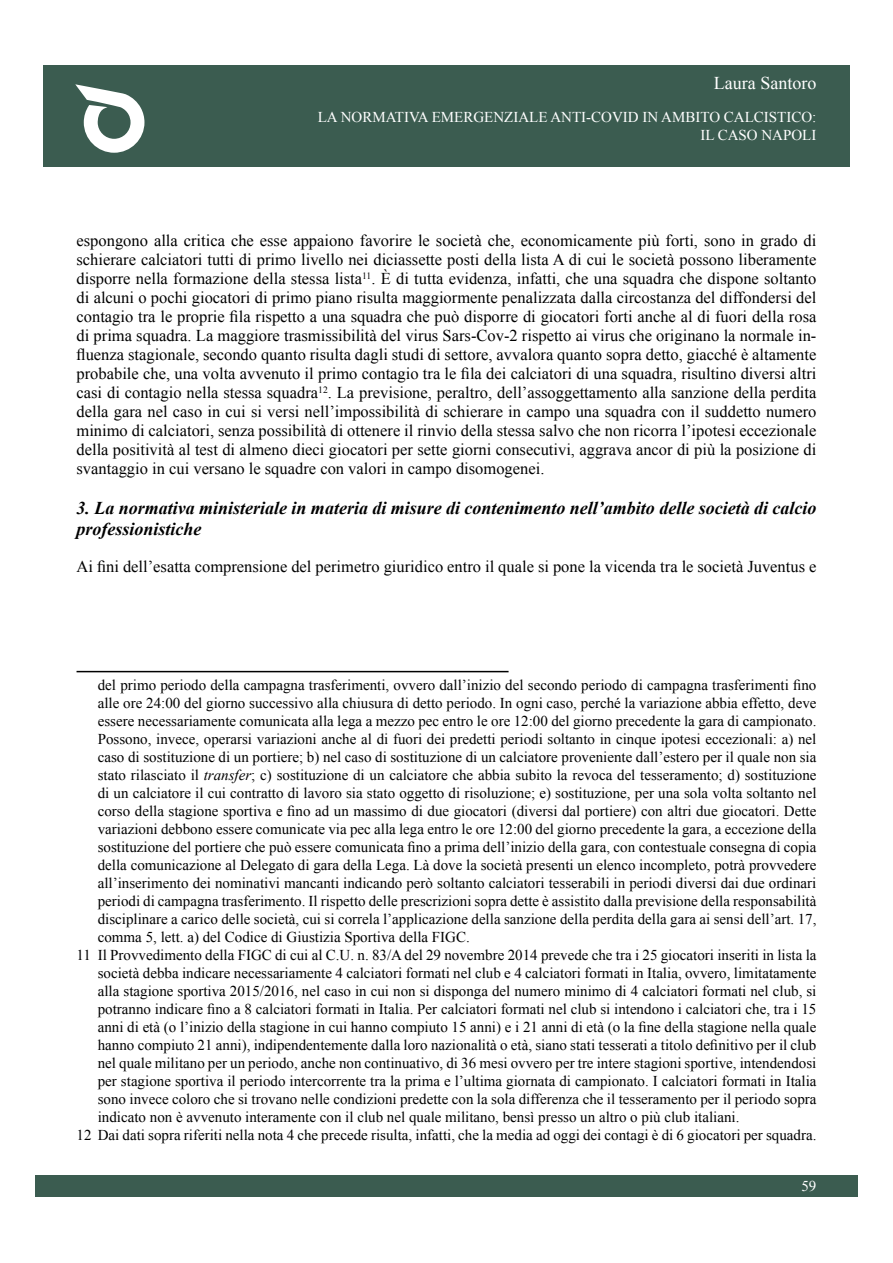
<style>
.page{position:relative;width:893px;height:1263px;background:#fff}
.page>*{position:absolute;margin:0;border:0;box-sizing:border-box;transform-origin:0 0}
.t1{font:italic 700 18px/20.7px "Times New Roman";color:#000}
.t2{font:18px "Times New Roman";color:#fff}
.t3{font:16.5px/18.9px "Times New Roman";color:#000;text-align:justify}
.t4{font:15px "Times New Roman";color:#000}
.t5{font:15px/18px "Times New Roman";color:#fff;text-align:right}
.s1{font-style:italic}
</style>
<div class="page">
<div style="left:43px;top:65px;width:807px;height:102px;background:#3b5c50"></div>
<div style="left:35px;top:1175px;width:823px;height:22px;background:#3b5c50"></div>
<svg style="left:75px;top:84px;width:69px;height:69px"></svg>
<hr style="left:77px;top:671px;width:432px;height:1px;background:#000">
<p class="t2" style="left:714px;top:71px;width:104px">Laura Santoro</p>
<p class="t5" style="left:318px;top:108px;width:500px">LA NORMATIVA EMERGENZIALE ANTI-COVID IN AMBITO CALCISTICO:<br>IL CASO NAPOLI</p>
<p class="t3" style="left:77px;top:231px;width:741px">espongono alla critica che esse appaiono favorire le società che, economicamente più forti, sono in grado di schierare calciatori tutti di primo livello nei diciassette posti della lista A di cui le società possono liberamente disporre nella formazione della stessa lista<sup>11</sup>. È di tutta evidenza, infatti, che una squadra che dispone soltanto di alcuni o pochi giocatori di primo piano risulta maggiormente penalizzata dalla circostanza del diffondersi del contagio tra le proprie fila rispetto a una squadra che può disporre di giocatori forti anche al di fuori della rosa di prima squadra. La maggiore trasmissibilità del virus Sars-Cov-2 rispetto ai virus che originano la normale in&shy;fluenza stagionale, secondo quanto risulta dagli studi di settore, avvalora quanto sopra detto, giacché è altamente probabile che, una volta avvenuto il primo contagio tra le fila dei calciatori di una squadra, risultino diversi altri casi di contagio nella stessa squadra<sup>12</sup>. La previsione, peraltro, dell’assoggettamento alla sanzione della perdita della gara nel caso in cui si versi nell’impossibilità di schierare in campo una squadra con il suddetto numero minimo di calciatori, senza possibilità di ottenere il rinvio della stessa salvo che non ricorra l’ipotesi eccezionale della positività al test di almeno dieci giocatori per sette giorni consecutivi, aggrava ancor di più la posizione di svantaggio in cui versano le squadre con valori in campo disomogenei.</p>
<p class="t1" style="left:77px;top:497px;width:741px">3. La normativa ministeriale in materia di misure di contenimento nell’ambito delle società di calcio professionistiche</p>
<p class="t3" style="left:77px;top:557px;width:741px">Ai fini dell’esatta comprensione del perimetro giuridico entro il quale si pone la vicenda tra le società Juventus e</p>
<p class="t4" style="left:98px;top:674px;width:720px">del primo periodo della campagna trasferimenti, ovvero dall’inizio del secondo periodo di campagna trasferimenti fino</p>
<p class="t4" style="left:98px;top:692px;width:720px">alle ore 24:00 del giorno successivo alla chiusura di detto periodo. In ogni caso, perché la variazione abbia effetto, deve</p>
<p class="t4" style="left:98px;top:710px;width:720px">essere necessariamente comunicata alla lega a mezzo pec entro le ore 12:00 del giorno precedente la gara di campionato.</p>
<p class="t4" style="left:98px;top:728px;width:720px">Possono, invece, operarsi variazioni anche al di fuori dei predetti periodi soltanto in cinque ipotesi eccezionali: a) nel</p>
<p class="t4" style="left:98px;top:746px;width:720px">caso di sostituzione di un portiere; b) nel caso di sostituzione di un calciatore proveniente dall’estero per il quale non sia</p>
<p class="t4" style="left:98px;top:764px;width:720px">stato rilasciato il <span class="s1">transfer</span>; c) sostituzione di un calciatore che abbia subito la revoca del tesseramento; d) sostituzione</p>
<p class="t4" style="left:98px;top:782px;width:720px">di un calciatore il cui contratto di lavoro sia stato oggetto di risoluzione; e) sostituzione, per una sola volta soltanto nel</p>
<p class="t4" style="left:98px;top:800px;width:720px">corso della stagione sportiva e fino ad un massimo di due giocatori (diversi dal portiere) con altri due giocatori. Dette</p>
<p class="t4" style="left:98px;top:818px;width:720px">variazioni debbono essere comunicate via pec alla lega entro le ore 12:00 del giorno precedente la gara, a eccezione della</p>
<p class="t4" style="left:98px;top:836px;width:720px">sostituzione del portiere che può essere comunicata fino a prima dell’inizio della gara, con contestuale consegna di copia</p>
<p class="t4" style="left:98px;top:854px;width:720px">della comunicazione al Delegato di gara della Lega. Là dove la società presenti un elenco incompleto, potrà provvedere</p>
<p class="t4" style="left:98px;top:872px;width:720px">all’inserimento dei nominativi mancanti indicando però soltanto calciatori tesserabili in periodi diversi dai due ordinari</p>
<p class="t4" style="left:98px;top:890px;width:720px">periodi di campagna trasferimento. Il rispetto delle prescrizioni sopra dette è assistito dalla previsione della responsabilità</p>
<p class="t4" style="left:98px;top:908px;width:720px">disciplinare a carico delle società, cui si correla l’applicazione della sanzione della perdita della gara ai sensi dell’art. 17,</p>
<p class="t4" style="left:98px;top:926px;width:374px">comma 5, lett. a) del Codice di Giustizia Sportiva della FIGC.</p>
<p class="t4" style="left:77px;top:944px;width:741px">11 Il Provvedimento della FIGC di cui al C.U. n. 83/A del 29 novembre 2014 prevede che tra i 25 giocatori inseriti in lista la</p>
<p class="t4" style="left:98px;top:962px;width:720px">società debba indicare necessariamente 4 calciatori formati nel club e 4 calciatori formati in Italia, ovvero, limitatamente</p>
<p class="t4" style="left:98px;top:980px;width:720px">alla stagione sportiva 2015/2016, nel caso in cui non si disponga del numero minimo di 4 calciatori formati nel club, si</p>
<p class="t4" style="left:98px;top:998px;width:720px">potranno indicare fino a 8 calciatori formati in Italia. Per calciatori formati nel club si intendono i calciatori che, tra i 15</p>
<p class="t4" style="left:98px;top:1016px;width:720px">anni di età (o l’inizio della stagione in cui hanno compiuto 15 anni) e i 21 anni di età (o la fine della stagione nella quale</p>
<p class="t4" style="left:98px;top:1034px;width:720px">hanno compiuto 21 anni), indipendentemente dalla loro nazionalità o età, siano stati tesserati a titolo definitivo per il club</p>
<p class="t4" style="left:98px;top:1052px;width:720px">nel quale militano per un periodo, anche non continuativo, di 36 mesi ovvero per tre intere stagioni sportive, intendendosi</p>
<p class="t4" style="left:98px;top:1070px;width:720px">per stagione sportiva il periodo intercorrente tra la prima e l’ultima giornata di campionato. I calciatori formati in Italia</p>
<p class="t4" style="left:98px;top:1088px;width:720px">sono invece coloro che si trovano nelle condizioni predette con la sola differenza che il tesseramento per il periodo sopra</p>
<p class="t4" style="left:98px;top:1106px;width:643px">indicato non è avvenuto interamente con il club nel quale militano, bensì presso un altro o più club italiani.</p>
<p class="t4" style="left:77px;top:1124px;width:741px">12 Dai dati sopra riferiti nella nota 4 che precede risulta, infatti, che la media ad oggi dei contagi è di 6 giocatori per squadra.</p>
<p class="t5" style="left:801px;top:1177px;width:16px">59</p>
</div>
